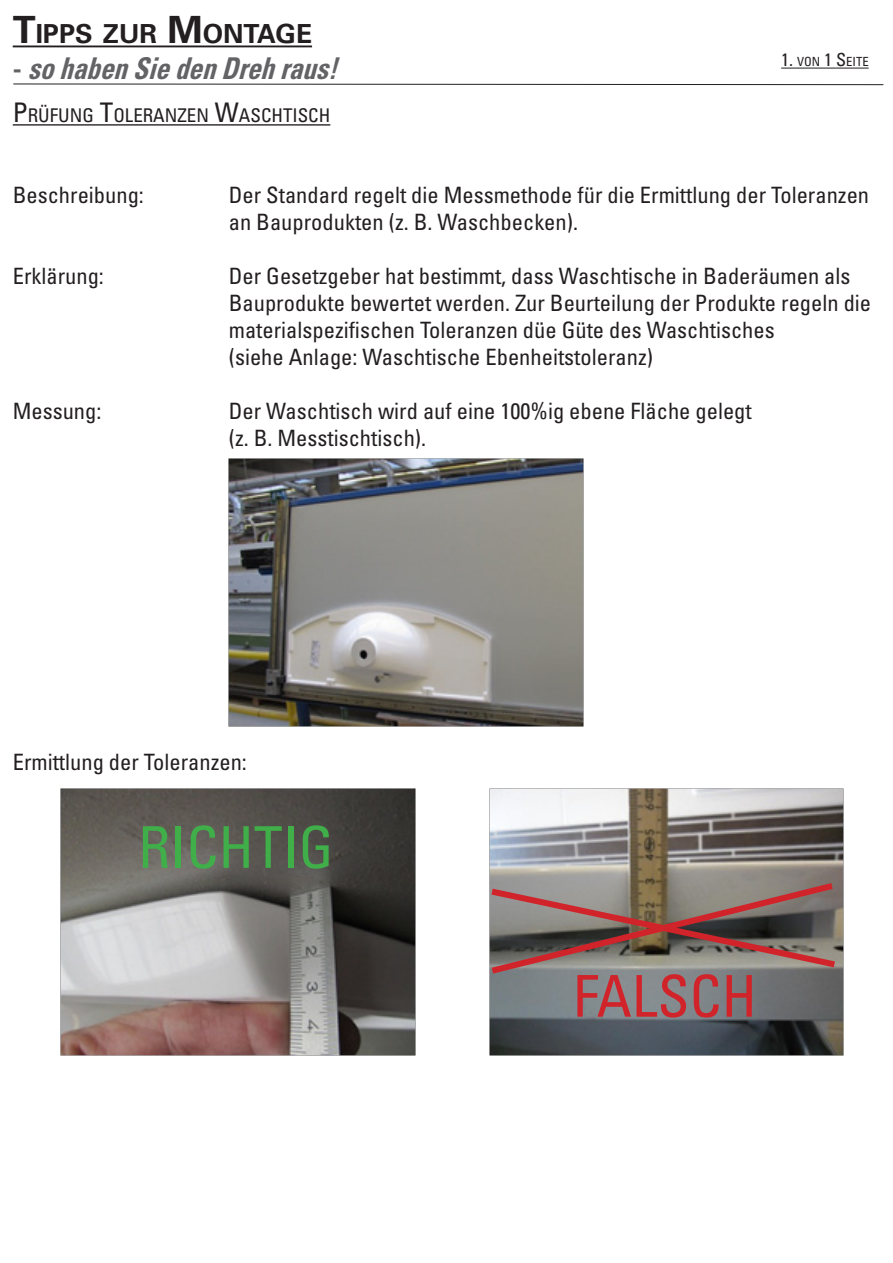
<style>
.page{position:relative;width:893px;height:1263px;background:#fff}
.page>*{position:absolute;margin:0;border:0;box-sizing:border-box;transform-origin:0 0}
.t1{font:condensed 57.6px "Univers";color:#40ae49}
.t2{font:condensed 57.6px "Univers";color:#d1232a}
.t3{font:italic 700 condensed 30px "Univers";color:#636366;scale:.9 1}
.t4{font:700 26.25px "Univers";color:#231f20}
.t5{font:condensed 22.5px/27px "Univers";color:#231f20}
.t6{font:condensed 18.9px "Univers";color:#231f20}
.t7{font:condensed 12.6px "Univers";color:#231f20}
.s1{font-size:37.5px}
.s2{font-style:normal}
.s3{font-size:18px}
.s4{font-size:27px}
</style>
<div class="page">
<hr style="left:13px;top:46px;width:299px;height:1px;background:#231f20">
<hr style="left:781px;top:68px;width:88px;height:1px;background:#231f20">
<svg style="left:13px;top:83px;width:871px;height:2px"></svg>
<hr style="left:13px;top:124px;width:317px;height:2px;background:#231f20">
<img style="left:228px;top:458px;width:356px;height:268px">
<img style="left:60px;top:788px;width:355px;height:267px">
<img style="left:489px;top:788px;width:355px;height:267px">
<svg style="left:489px;top:879px;width:352px;height:99px"></svg>
<p class="t4" style="left:13px;top:18px;width:301px"><span class="s1">T</span>IPPS ZUR <span class="s1">M</span>ONTAGE</p>
<h2 class="t3" style="left:13px;top:50px;width:372px"><span class="s2">-</span> sohabenSiedenDrehraus!</h2>
<p class="t7" style="left:781px;top:54px;width:89px"><span class="s3">1.</span> VON <span class="s3">1 S</span>EITE</p>
<p class="t6" style="left:13px;top:103px;width:319px"><span class="s4">P</span>RÜFUNG <span class="s4">T</span>OLERANZEN <span class="s4">W</span>ASCHTISCH</p>
<p class="t5" style="left:13px;top:181px;width:133px">Beschreibung:</p>
<p class="t5" style="left:229px;top:181px;width:642px">Der Standard regelt die Messmethode für die Ermittlung der Toleranzen an Bauprodukten (z. B. Waschbecken).</p>
<p class="t5" style="left:13px;top:262px;width:93px">Erklärung:</p>
<p class="t5" style="left:229px;top:262px;width:644px">Der Gesetzgeber hat bestimmt, dass Waschtische in Baderäumen als Bauprodukte bewertet werden. Zur Beurteilung der Produkte regeln die materialspezifischen Toleranzen düe Güte des Waschtisches<br>(siehe Anlage: Waschtische Ebenheitstoleranz)</p>
<p class="t5" style="left:13px;top:397px;width:90px">Messung:</p>
<p class="t5" style="left:229px;top:397px;width:524px">Der Waschtisch wird auf eine 100%ig ebene Fläche gelegt (z. B. Messtischtisch).</p>
<p class="t5" style="left:13px;top:748px;width:236px">Ermittlung der Toleranzen:</p>
<h1 class="t1" style="left:138px;top:811px;width:28px">RICHTIG</h1>
<h1 class="t2" style="left:573px;top:960px;width:147px">FALSCH</h1>
</div>
